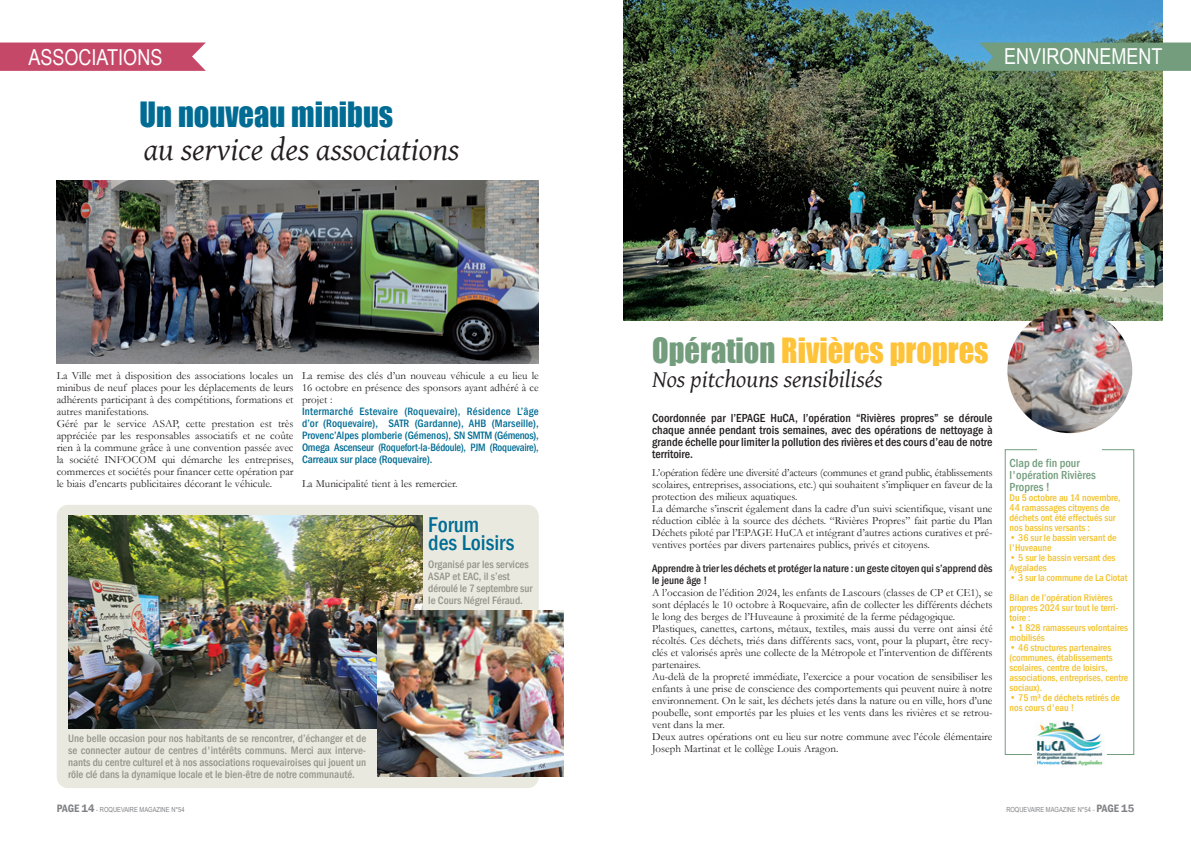
<style>
.page{position:relative;width:1191px;height:842px;background:#fff}
.page>*{position:absolute;margin:0;border:0;box-sizing:border-box;transform-origin:0 0}
.t1{font:italic 32px "Gentium Basic";color:#231f20}
.t2{font:32px "Impact";color:#ffc339;scale:.95 1}
.t3{font:32px "Impact";color:#006c94;scale:.95 1}
.t4{font:italic 24px "Gentium Basic";color:#231f20}
.t5{font:22px "Arial Narrow";color:#fff}
.t6{font:500 condensed 22px "Franklin Gothic";color:#006c94}
.t7{font:500 condensed 12px/12px "Franklin Gothic";color:#231f20;text-align:justify}
.t8{font:500 condensed 12px/12px "Franklin Gothic";color:#739d7d}
.t9{font:11px/12px "Garamond";color:#231f20;text-align:justify}
.t10{font:500 condensed 11px/12px "Franklin Gothic";color:#94948a;text-align:justify}
.t11{font:500 condensed 11px/12px "Franklin Gothic";color:#006c94;text-align:justify}
.t12{font:500 condensed 11px/12px "Franklin Gothic";color:#231f20}
.t13{font:500 condensed 10px/10px "Franklin Gothic";color:#f2c22a}
.t14{font:7px "Arial Narrow";color:#808285}
.s1{font-family:"Franklin Gothic";font-weight:600;font-stretch:condensed;font-size:11px}
.s2{font-family:"Franklin Gothic";font-weight:600;font-size:11px}
.s3{color:#739d7d}
</style>
<div class="page">
<img style="left:624px;top:0;width:538px;height:320px">
<div style="left:979px;top:43px;width:212px;height:28px;background:#739d7d"></div>
<div style="left:1004px;top:449px;width:130px;height:306px;border:1px solid #739d7d"></div>
<svg style="left:0;top:43px;width:206px;height:28px;background:#c84f6d"></svg>
<img style="left:57px;top:181px;width:482px;height:183px">
<div style="left:57px;top:505px;width:482px;height:283px;background:#e9e9df;border-radius:11px"></div>
<img style="left:68px;top:516px;width:354px;height:212px">
<img style="left:377px;top:610px;width:186px;height:166px">
<img style="left:1007px;top:308px;width:125px;height:125px;border-radius:50%">
<div style="left:1037px;top:442px;width:64px;height:11px;background:#fff"></div>
<div style="left:1032px;top:720px;width:74px;height:47px;background:#fff"></div>
<img style="left:1034px;top:721px;width:69px;height:45px">
<p class="t5" style="left:28px;top:45px;width:136px">ASSOCIATIONS</p>
<p class="t3" style="left:140px;top:95px;width:268px">Un nouveau minibus</p>
<p class="t1" style="left:144px;top:132px;width:317px">au service des associations</p>
<p class="t9" style="left:57px;top:369px;width:238px">La Ville met à disposition des associations locales un minibus de neuf places pour les déplacements de leurs adhérents participant à des compétitions, formations et autres manifestations.</p>
<p class="t9" style="left:57px;top:417px;width:238px">Géré par le service ASAP, cette prestation est très appréciée par les responsables associatifs et ne coûte rien à la commune grâce à une convention passée avec la société INFOCOM qui démarche les entreprises, commerces et sociétés pour financer cette opération par le biais d’encarts publicitaires décorant le véhicule.</p>
<p class="t9" style="left:302px;top:369px;width:238px">La remise des clés d’un nouveau véhicule a eu lieu le 16 octobre en présence des sponsors ayant adhéré à ce projet :</p>
<p class="t11" style="left:302px;top:405px;width:238px">Intermarché Estevaire (Roquevaire), Résidence L’âge d’or (Roquevaire), SATR (Gardanne), AHB (Marseille), Provenc’Alpes plomberie (Gémenos), SN SMTM (Gémenos), Omega Ascenseur (Roquefort-la-Bédoule), PJM (Roquevaire), Carreaux sur place (Roquevaire).</p>
<p class="t9" style="left:302px;top:477px;width:157px">La Municipalité tient à les remercier.</p>
<p class="t6" style="left:428px;top:511px;width:52px">Forum</p>
<p class="t6" style="left:428px;top:529px;width:88px">des Loisirs</p>
<p class="t10" style="left:428px;top:558px;width:105px;text-align:left">Organisé par les services<br>ASAP et EAC, il s’est déroulé le 7 septembre sur le Cours Négrel Féraud.</p>
<p class="t10" style="left:68px;top:732px;width:300px">Une belle occasion pour nos habitants de se rencontrer, d’échanger et de se connecter autour de centres d'intérêts communs. Merci aux interve&shy;nants du centre culturel et à nos associations roquevairoises qui jouent un rôle clé dans la dynamique locale et le bien-être de notre communauté.</p>
<p class="t14" style="left:57px;top:805px;width:129px"><span class="s1">PAGE</span> <span class="s2">14</span> - ROQUEVAIRE MAGAZINE N°54</p>
<p class="t5" style="left:1004px;top:44px;width:160px">ENVIRONNEMENT</p>
<p class="t2" style="left:652px;top:330px;width:355px"><span class="s3">Opération</span> Rivières propres</p>
<p class="t4" style="left:652px;top:366px;width:232px">Nos pitchouns sensibilisés</p>
<p class="t7" style="left:652px;top:412px;width:342px">Coordonnée par l’EPAGE HuCA, l’opération “Rivières propres” se déroule chaque année pendant trois semaines, avec des opérations de nettoyage à grande échelle pour limiter la pollution des rivières et des cours d’eau de notre territoire.</p>
<p class="t9" style="left:652px;top:467px;width:342px">L’opération fédère une diversité d’acteurs (communes et grand public, établissements scolaires, entreprises, associations, etc.) qui souhaitent s’impliquer en faveur de la protection des milieux aquatiques.</p>
<p class="t9" style="left:652px;top:503px;width:342px">La démarche s’inscrit également dans la cadre d’un suivi scientifique, visant une réduction ciblée à la source des déchets. “Rivières Propres” fait partie du Plan Déchets piloté par l’EPAGE HuCA et intégrant d’autres actions curatives et pré&shy;ventives portées par divers partenaires publics, privés et citoyens.</p>
<p class="t12" style="left:652px;top:562px;width:342px">Apprendre à trier les déchets et protéger la nature : un geste citoyen qui s’apprend dès le jeune âge !</p>
<p class="t9" style="left:652px;top:587px;width:342px">A l’occasion de l’édition 2024, les enfants de Lascours (classes de CP et CE1), se sont déplacés le 10 octobre à Roquevaire, afin de collecter les différents déchets le long des berges de l’Huveaune à proximité de la ferme pédagogique.</p>
<p class="t9" style="left:652px;top:623px;width:342px">Plastiques, canettes, cartons, métaux, textiles, mais aussi du verre ont ainsi été récoltés. Ces déchets, triés dans différents sacs, vont, pour la plupart, être recy&shy;clés et valorisés après une collecte de la Métropole et l’intervention de différents partenaires.</p>
<p class="t9" style="left:652px;top:671px;width:342px">Au-delà de la propreté immédiate, l’exercice a pour vocation de sensibiliser les enfants à une prise de conscience des comportements qui peuvent nuire à notre environnement. On le sait, les déchets jetés dans la nature ou en ville, hors d’une poubelle, sont emportés par les pluies et les vents dans les rivières et se retrou&shy;vent dans la mer.</p>
<p class="t9" style="left:652px;top:731px;width:342px">Deux autres opérations ont eu lieu sur notre commune avec l’école élémentaire<br>Joseph Martinat et le collège Louis Aragon.</p>
<p class="t8" style="left:1009px;top:456px;width:72px">Clap de fin pour</p>
<p class="t8" style="left:1009px;top:468px;width:88px">l'opération Rivières<br>Propres !</p>
<p class="t13" style="left:1009px;top:492px;width:113px">Du 5 octobre au 14 novembre,<br>44 ramassages citoyens de déchets ont été effectués sur nos bassins versants :</p>
<p class="t13" style="left:1009px;top:532px;width:109px">• 36 sur le bassin versant de l'Huveaune</p>
<p class="t13" style="left:1009px;top:552px;width:107px">• 5 sur le bassin versant des<br>Aygalades</p>
<p class="t13" style="left:1009px;top:572px;width:119px">• 3 sur la commune de La Ciotat</p>
<p class="t13" style="left:1009px;top:592px;width:110px">Bilan de l’opération Rivières propres 2024 sur tout le terri&shy;toire :</p>
<p class="t13" style="left:1009px;top:622px;width:120px">• 1 828 ramasseurs volontaires mobilisés</p>
<p class="t13" style="left:1009px;top:642px;width:120px">• 46 structures partenaires (communes, établissements scolaires, centre de loisirs, associations, entreprises, centre sociaux).</p>
<p class="t13" style="left:1009px;top:692px;width:112px">• 75 m³ de déchets retirés de nos cours d'eau !</p>
<p class="t14" style="left:1006px;top:805px;width:129px">ROQUEVAIRE MAGAZINE N°54 - <span class="s1">PAGE</span> <span class="s2">15</span></p>
</div>
